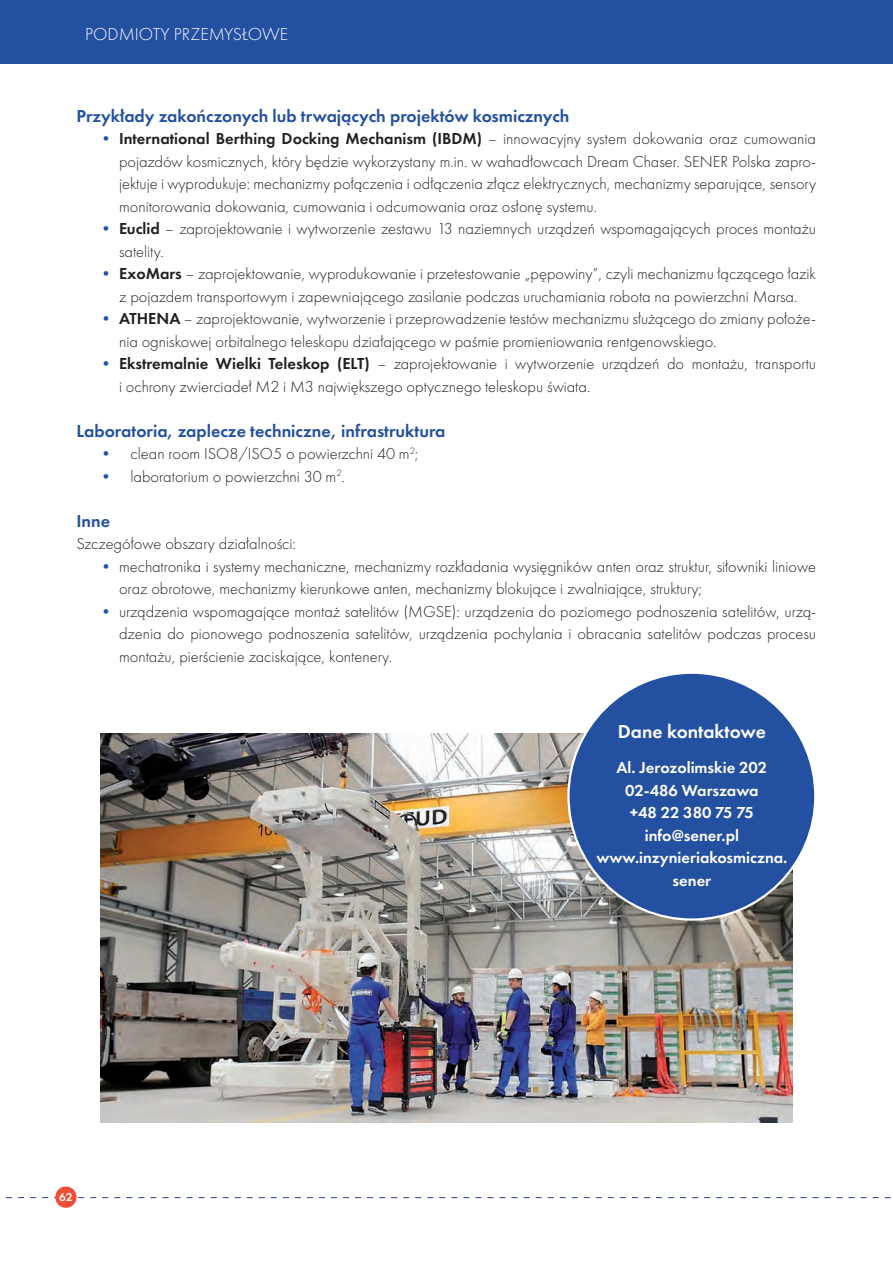
<style>
.page{position:relative;width:893px;height:1263px;background:#fff}
.page>*{position:absolute;margin:0;border:0;box-sizing:border-box;transform-origin:0 0}
.Podrozdział_1_1{font:600 19.5px "Futura PT";color:#fff}
.Pole_miejsca_i_daty{font:600 18px "Futura PT";color:#2450a2}
.t1{font:300 18px "Futura PT";color:#fff}
.Normalny{font:300 16.5px/22.5px "Futura PT";color:#231f20}
.Normalny-2{font:600 16.5px/22.5px "Futura PT";color:#fff;text-align:center}
.t2{font:600 12px "Futura PT";color:#fff}
.s1{font-weight:600;color:#2450a2}
.s2{font-weight:600}
</style>
<div class="page">
<svg style="left:6px;top:1197px;width:885px;height:1px"></svg>
<div style="left:55px;top:1186px;width:22px;height:22px;background:#ef4d35;border-radius:50%"></div>
<div style="left:0;top:0;width:893px;height:64px;background:#2450a2"></div>
<img style="left:101px;top:734px;width:691px;height:389px">
<div style="left:568px;top:673px;width:247px;height:246px;background:#2450a2;border-radius:50%"></div>
<p class="t1" style="left:85px;top:24px;width:204px">PODMIOTY PRZEMYSŁOWE</p>
<p class="Pole_miejsca_i_daty" style="left:77px;top:104px;width:494px">Przykłady zakończonych lub trwających projektów kosmicznych</p>
<p class="Normalny" style="left:119px;top:127px;width:699px;text-align:justify;text-indent:-21px"><span class="s1">•</span> <span class="s2">International Berthing Docking Mechanism (IBDM)</span> – innowacyjny system dokowania oraz cumowania pojazdów kosmicznych, który będzie wykorzystany m.in. w wahadłowcach Dream Chaser. SENER Polska zapro&shy;jektuje i wyprodukuje: mechanizmy połączenia i odłączenia złącz elektrycznych, mechanizmy separujące, sensory monitorowania dokowania, cumowania i odcumowania oraz osłonę systemu.</p>
<p class="Normalny" style="left:119px;top:218px;width:698px;text-indent:-21px"><span class="s1">•</span> <span class="s2">Euclid</span> – zaprojektowanie i wytworzenie zestawu 13 naziemnych urządzeń wspomagających proces montażu satelity.</p>
<p class="Normalny" style="left:98px;top:263px;width:720px;text-align:center"><span class="s1">•</span> <span class="s2">ExoMars</span> – zaprojektowanie, wyprodukowanie i przetestowanie „pępowiny”, czyli mechanizmu łączącego łazik z pojazdem transportowym i zapewniającego zasilanie podczas uruchamiania robota na powierzchni Marsa.</p>
<p class="Normalny" style="left:119px;top:308px;width:698px;text-indent:-21px"><span class="s1">•</span> <span class="s2">ATHENA</span> – zaprojektowanie, wytworzenie i przeprowadzenie testów mechanizmu służącego do zmiany położe&shy;nia ogniskowej orbitalnego teleskopu działającego w paśmie promieniowania rentgenowskiego.</p>
<p class="Normalny" style="left:119px;top:353px;width:698px;text-indent:-21px"><span class="s1">•</span> <span class="s2">Ekstremalnie Wielki Teleskop (ELT)</span> – zaprojektowanie i wytworzenie urządzeń do montażu, transportu i ochrony zwierciadeł M2 i M3 największego optycznego teleskopu świata.</p>
<p class="Pole_miejsca_i_daty" style="left:77px;top:419px;width:370px">Laboratoria, zaplecze techniczne, infrastruktura</p>
<p class="Normalny" style="left:98px;top:442px;width:322px"><span class="s1">•</span> clean room ISO8/ISO5 o powierzchni 40 m<sup>2</sup>;</p>
<p class="Normalny" style="left:98px;top:465px;width:249px"><span class="s1">•</span> laboratorium o powierzchni 30 m<sup>2</sup>.</p>
<p class="Pole_miejsca_i_daty" style="left:77px;top:509px;width:35px">Inne</p>
<p class="Normalny" style="left:77px;top:532px;width:221px">Szczegółowe obszary działalności:</p>
<p class="Normalny" style="left:119px;top:555px;width:699px;text-indent:-21px"><span class="s1">•</span> mechatronika i systemy mechaniczne, mechanizmy rozkładania wysięgników anten oraz struktur, siłowniki liniowe oraz obrotowe, mechanizmy kierunkowe anten, mechanizmy blokujące i zwalniające, struktury;</p>
<p class="Normalny" style="left:119px;top:600px;width:698px;text-align:justify;text-indent:-21px"><span class="s1">•</span> urządzenia wspomagające montaż satelitów (MGSE): urządzenia do poziomego podnoszenia satelitów, urzą&shy;dzenia do pionowego podnoszenia satelitów, urządzenia pochylania i obracania satelitów podczas procesu montażu, pierścienie zaciskające, kontenery.</p>
<p class="t2" style="left:59px;top:1189px;width:15px">62</p>
<p class="Podrozdział_1_1" style="left:618px;top:719px;width:150px">Dane kontaktowe</p>
<p class="Normalny-2" style="left:616px;top:756px;width:152px">Al. Jerozolimskie 202<br>02-486 Warszawa</p>
<p class="Normalny-2" style="left:630px;top:801px;width:126px">+48 22 380 75 75</p>
<p class="Normalny-2" style="left:645px;top:824px;width:96px">info@sener.pl</p>
<p class="Normalny-2" style="left:596px;top:846px;width:193px">www.inzynieriakosmiczna. sener</p>
</div>
